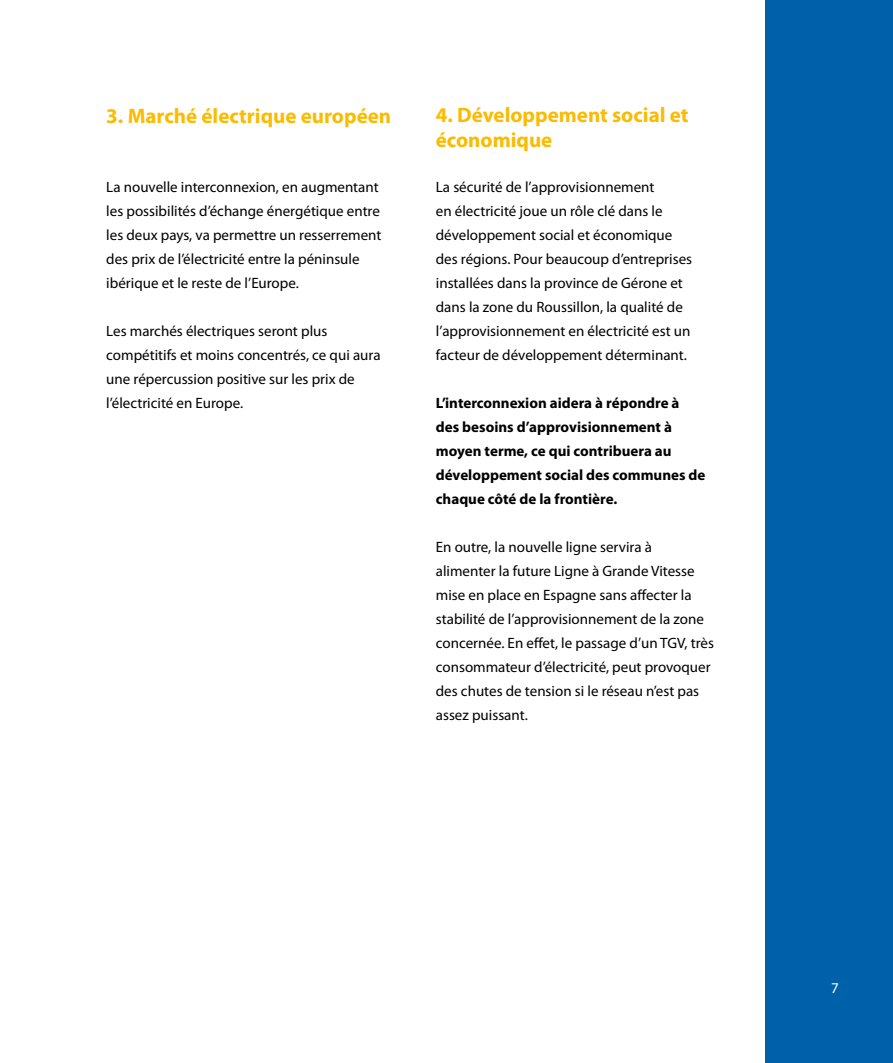
<style>
.page{position:relative;width:893px;height:1063px;background:#fff}
.page>*{position:absolute;margin:0;border:0;box-sizing:border-box;transform-origin:0 0}
.t1{font:700 21px/25.2px "Myriad Pro";color:#fabb00}
.t2{font:15px/24px "Myriad Pro";color:#000}
.t3{font:700 15px/24px "Myriad Pro";color:#000}
.t4{font:15px "Myriad Pro";color:#fff}
</style>
<div class="page">
<div style="left:765px;top:0;width:128px;height:1063px;background:#0061ab"></div>
<h1 class="t1" style="left:106px;top:102px;width:286px">3. Marché électrique européen</h1>
<h1 class="t1" style="left:436px;top:102px;width:254px">4. Développement social et économique</h1>
<p class="t2" style="left:436px;top:175px;width:258px">La sécurité de l’approvisionnement<br>en électricité joue un rôle clé dans le développement social et économique des régions. Pour beaucoup d’entreprises installées dans la province de Gérone et dans la zone du Roussillon, la qualité de l’approvisionnement en électricité est un facteur de développement déterminant.</p>
<p class="t3" style="left:436px;top:391px;width:271px">L’interconnexion aidera à répondre à des besoins d’approvisionnement à moyen terme, ce qui contribuera au développement social des communes de chaque côté de la frontière.</p>
<p class="t2" style="left:436px;top:535px;width:280px">En outre, la nouvelle ligne servira à alimenter la future Ligne à Grande Vitesse mise en place en Espagne sans affecter la stabilité de l’approvisionnement de la zone concernée. En effet, le passage d’un TGV, très consommateur d’électricité, peut provoquer des chutes de tension si le réseau n’est pas assez puissant.</p>
<p class="t2" style="left:106px;top:175px;width:277px">La nouvelle interconnexion, en augmentant les possibilités d’échange énergétique entre les deux pays, va permettre un resserrement des prix de l’électricité entre la péninsule ibérique et le reste de l’Europe.</p>
<p class="t2" style="left:106px;top:319px;width:276px">Les marchés électriques seront plus compétitifs et moins concentrés, ce qui aura une répercussion positive sur les prix de l’électricité en Europe.</p>
<p class="t4" style="left:831px;top:979px;width:9px">7</p>
</div>
